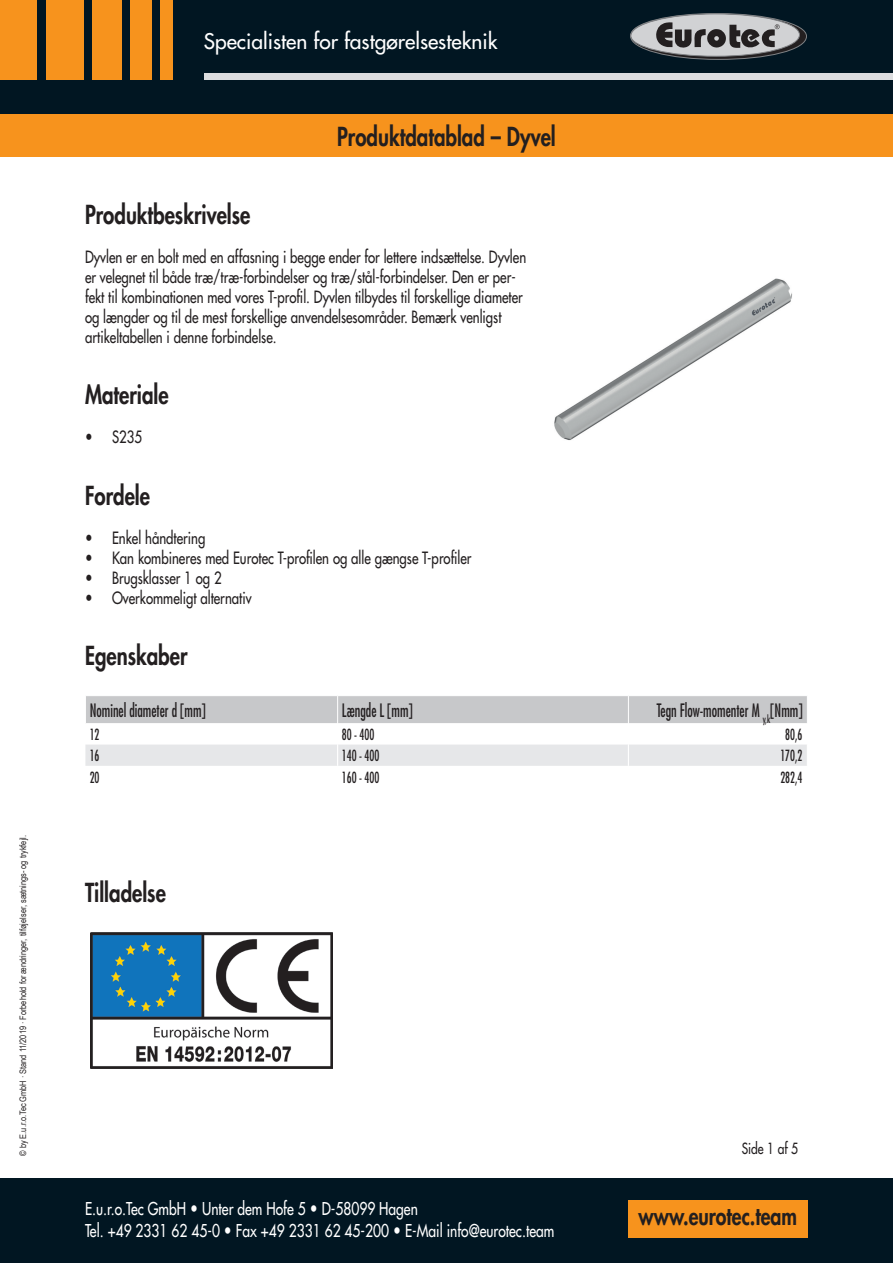
<style>
.page{position:relative;width:893px;height:1263px;background:#fff}
.page>*{position:absolute;margin:0;border:0;box-sizing:border-box;transform-origin:0 0}
.t1{font:800 25.5px "Futura Std";color:#231f20;scale:.8 1}
.t2{font:800 24.3px "Futura Std";color:#231f20;scale:.8 1}
.t3{font:500 21px "Futura Std";color:#fff}
.t4{font:condensed 18px "Futura Std";color:#231f20;scale:.8 1}
.t5{font:500 17.25px/22.5px "Futura Std";color:#fff;scale:.8 1}
.t6{font:500 16.5px/19.8px "Futura Std";color:#231f20;scale:.8 1}
.t7{font:condensed 15px "Futura Std";color:#231f20;scale:.8 1}
.t8{font:500 15px "Futura Std";color:#231f20;scale:.8 1}
.t9{font:9px "Arial Narrow";color:#231f20}
.s1{font-weight:800}
</style>
<div class="page">
<div style="left:0;top:0;width:893px;height:137px;background:#011622"></div>
<div style="left:204px;top:74px;width:689px;height:6px;background:#dcdddf"></div>
<svg style="left:630px;top:13px;width:176px;height:46px"></svg>
<div style="left:631px;top:14px;width:168px;height:42px;background:#d1d2d4;border-radius:50%"></div>
<div style="left:630px;top:14px;width:170px;height:43px;border:1px solid #808285;border-radius:50%"></div>
<div style="left:630px;top:13px;width:177px;height:47px;border:1px solid #808285;border-radius:50%"></div>
<svg style="left:656px;top:22px;width:124px;height:27px"></svg>
<div style="left:0;top:0;width:37px;height:80px;background:#f7931d"></div>
<div style="left:46px;top:0;width:38px;height:80px;background:#f7931d"></div>
<div style="left:92px;top:0;width:30px;height:80px;background:#f7931d"></div>
<div style="left:131px;top:0;width:21px;height:80px;background:#f7931d"></div>
<div style="left:161px;top:0;width:12px;height:80px;background:#f7931d"></div>
<div style="left:0;top:114px;width:893px;height:43px;background:#f7931d"></div>
<div style="left:0;top:1178px;width:893px;height:85px;background:#011622"></div>
<div style="left:628px;top:1200px;width:180px;height:37px;background:#f7931d"></div>
<img style="left:554px;top:278px;width:239px;height:162px">
<img style="left:90px;top:933px;width:242px;height:136px">
<svg style="left:85px;top:696px;width:722px;height:70px"></svg>
<p class="t9" style="left:16px;top:1156px;width:322px;rotate:-90deg">© by E.u.r.o.Tec GmbH · Stand 11/2019 · Forbehold for ændringer, tilføjelser, sætnings- og trykfejl.</p>
<p class="t3" style="left:204px;top:28px;width:295px">Specialisten for fastgørelsesteknik</p>
<h1 class="t1" style="left:337px;top:121px;width:275px">Produktdatablad – Dyvel</h1>
<h1 class="t1" style="left:85px;top:198px;width:208px">Produktbeskrivelse</h1>
<p class="t6" style="left:85px;top:247px;width:553px">Dyvlen er en bolt med en affasning i begge ender for lettere indsættelse. Dyvlen er velegnet til både træ/træ-forbindelser og træ/stål-forbindelser. Den er per&shy;fekt til kombinationen med vores T-profil. Dyvlen tilbydes til forskellige diameter og længder og til de mest forskellige anvendelsesområder. Bemærk venligst artikeltabellen i denne forbindelse.</p>
<h1 class="t1" style="left:85px;top:378px;width:106px">Materiale</h1>
<p class="t6" style="left:85px;top:427px;width:73px">• S235</p>
<h1 class="t1" style="left:85px;top:479px;width:83px">Fordele</h1>
<p class="t6" style="left:85px;top:528px;width:152px">• Enkel håndtering</p>
<p class="t6" style="left:85px;top:548px;width:485px">• Kan kombineres med Eurotec T-profilen og alle gængse T-profiler</p>
<p class="t6" style="left:85px;top:568px;width:172px">• Brugsklasser 1 og 2</p>
<p class="t6" style="left:85px;top:588px;width:210px">• Overkommeligt alternativ</p>
<h1 class="t1" style="left:85px;top:639px;width:130px">Egenskaber</h1>
<p class="t4" style="left:90px;top:700px;width:147px">Nominel diameter d [mm]</p>
<p class="t4" style="left:342px;top:700px;width:90px">Længde L [mm]</p>
<p class="t4" style="left:657px;top:700px;width:184px">Tegn Flow-momenter M <sub>y,k</sub>[Nmm]</p>
<p class="t7" style="left:90px;top:725px;width:14px">12</p>
<p class="t7" style="left:342px;top:725px;width:42px">80 - 400</p>
<p class="t7" style="left:785px;top:725px;width:23px">80,6</p>
<p class="t7" style="left:90px;top:747px;width:14px">16</p>
<p class="t7" style="left:342px;top:747px;width:48px">140 - 400</p>
<p class="t7" style="left:780px;top:747px;width:29px">170,2</p>
<p class="t7" style="left:90px;top:768px;width:14px">20</p>
<p class="t7" style="left:342px;top:768px;width:48px">160 - 400</p>
<p class="t7" style="left:780px;top:768px;width:29px">282,4</p>
<h1 class="t1" style="left:85px;top:876px;width:103px">Tilladelse</h1>
<p class="t8" style="left:742px;top:1139px;width:72px">Side 1 af 5</p>
<p class="t5" style="left:85px;top:1197px;width:588px">E.u.r.o.Tec GmbH <span class="s1">•</span> Unter dem Hofe 5 <span class="s1">•</span> D-58099 Hagen<br>Tel. +49 2331 62 45-0 <span class="s1">•</span> Fax +49 2331 62 45-200 <span class="s1">•</span> E-Mail info@eurotec.team</p>
<h2 class="t2" style="left:638px;top:1201px;width:200px">www.eurotec.team</h2>
</div>
